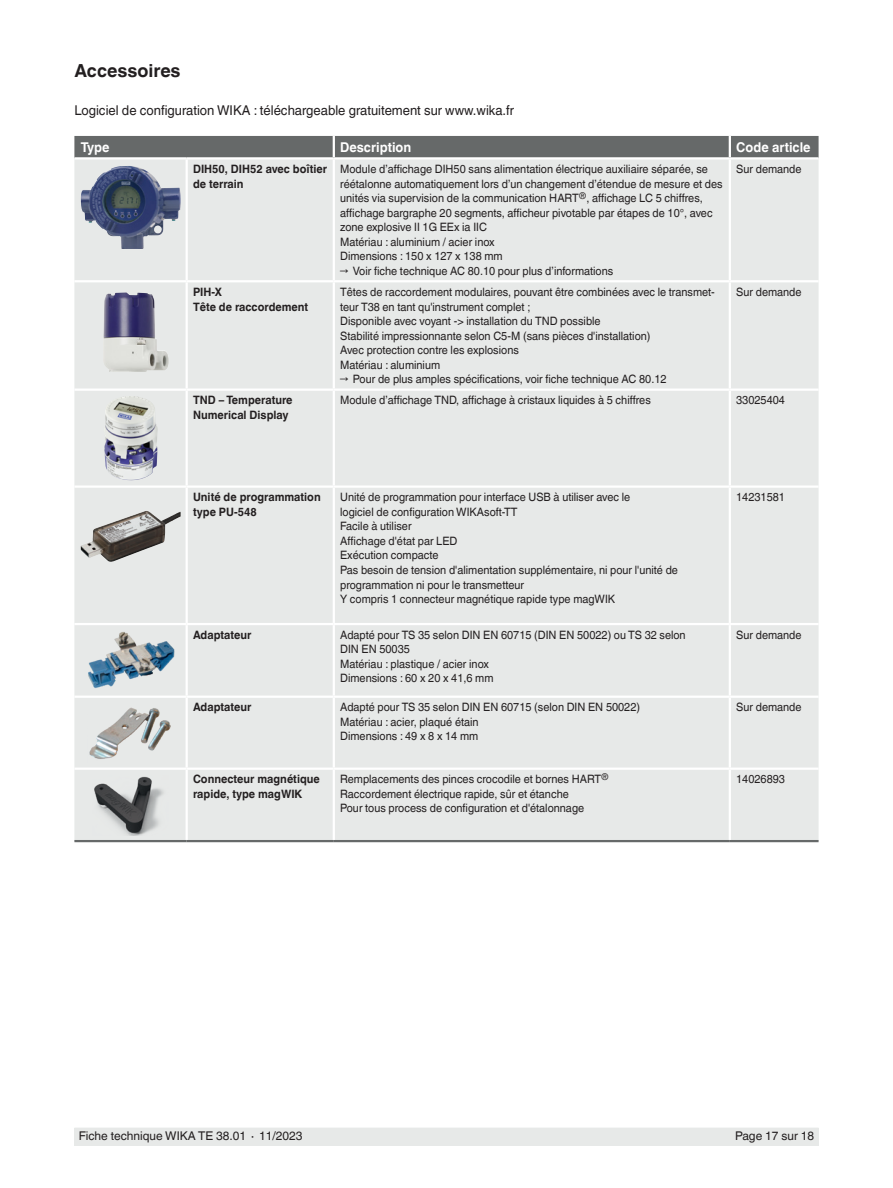
<style>
.page{position:relative;width:893px;height:1188px;background:#fff}
.page>*{position:absolute;margin:0;border:0;box-sizing:border-box;transform-origin:0 0}
.t1{font:700 18px "Helvetica World";color:#231f20}
.t2{font:13.5px "Helvetica World";color:#231f20}
.t3{font:700 13.5px "Helvetica World";color:#fff;scale:.95 1}
.t4{font:12px "Helvetica World";color:#231f20}
.t5{font:11.55px/14.5px "Helvetica World";color:#231f20;scale:.95 1}
.t6{font:700 11.55px/14.5px "Helvetica World";color:#231f20;scale:.95 1}
.t7{font:11.55px "Helvetica World";color:#231f20}
</style>
<div class="page">
<div style="left:74px;top:1128px;width:745px;height:17px;background:#e7e9e8"></div>
<div style="left:74px;top:136px;width:745px;height:21px;background:#666969"></div>
<div style="left:74px;top:160px;width:745px;height:680px;background:#e7e9e8"></div>
<hr style="left:729px;top:136px;width:2px;height:21px;background:#fff">
<hr style="left:333px;top:160px;width:2px;height:120px;background:#fff">
<hr style="left:729px;top:160px;width:2px;height:120px;background:#fff">
<hr style="left:74px;top:280px;width:113px;height:2px;background:#fff">
<hr style="left:187px;top:280px;width:147px;height:2px;background:#fff">
<hr style="left:334px;top:280px;width:396px;height:2px;background:#fff">
<hr style="left:333px;top:282px;width:2px;height:107px;background:#fff">
<hr style="left:730px;top:280px;width:89px;height:2px;background:#fff">
<hr style="left:729px;top:282px;width:2px;height:107px;background:#fff">
<hr style="left:74px;top:389px;width:113px;height:2px;background:#fff">
<hr style="left:187px;top:389px;width:147px;height:2px;background:#fff">
<hr style="left:334px;top:389px;width:396px;height:2px;background:#fff">
<hr style="left:333px;top:391px;width:2px;height:94px;background:#fff">
<hr style="left:730px;top:389px;width:89px;height:2px;background:#fff">
<hr style="left:729px;top:391px;width:2px;height:94px;background:#fff">
<hr style="left:74px;top:485px;width:113px;height:3px;background:#fff">
<hr style="left:187px;top:485px;width:147px;height:3px;background:#fff">
<hr style="left:334px;top:485px;width:396px;height:3px;background:#fff">
<hr style="left:333px;top:488px;width:2px;height:135px;background:#fff">
<hr style="left:730px;top:485px;width:89px;height:3px;background:#fff">
<hr style="left:729px;top:488px;width:2px;height:135px;background:#fff">
<hr style="left:74px;top:623px;width:113px;height:2px;background:#fff">
<hr style="left:187px;top:623px;width:147px;height:2px;background:#fff">
<hr style="left:334px;top:623px;width:396px;height:2px;background:#fff">
<hr style="left:333px;top:625px;width:2px;height:71px;background:#fff">
<hr style="left:730px;top:623px;width:89px;height:2px;background:#fff">
<hr style="left:729px;top:625px;width:2px;height:71px;background:#fff">
<hr style="left:74px;top:696px;width:113px;height:2px;background:#fff">
<hr style="left:187px;top:696px;width:147px;height:2px;background:#fff">
<hr style="left:334px;top:696px;width:396px;height:2px;background:#fff">
<hr style="left:333px;top:698px;width:2px;height:70px;background:#fff">
<hr style="left:730px;top:696px;width:89px;height:2px;background:#fff">
<hr style="left:729px;top:698px;width:2px;height:70px;background:#fff">
<hr style="left:74px;top:768px;width:113px;height:2px;background:#fff">
<hr style="left:187px;top:768px;width:147px;height:2px;background:#fff">
<hr style="left:334px;top:768px;width:396px;height:2px;background:#fff">
<hr style="left:333px;top:770px;width:2px;height:70px;background:#fff">
<hr style="left:730px;top:768px;width:89px;height:2px;background:#fff">
<hr style="left:729px;top:770px;width:2px;height:70px;background:#fff">
<hr style="left:333px;top:136px;width:2px;height:21px;background:#fff">
<hr style="left:186px;top:160px;width:2px;height:120px;background:#fff">
<hr style="left:186px;top:282px;width:2px;height:107px;background:#fff">
<hr style="left:186px;top:391px;width:2px;height:94px;background:#fff">
<hr style="left:186px;top:488px;width:2px;height:135px;background:#fff">
<hr style="left:186px;top:625px;width:2px;height:71px;background:#fff">
<hr style="left:186px;top:698px;width:2px;height:70px;background:#fff">
<hr style="left:186px;top:770px;width:2px;height:70px;background:#fff">
<hr style="left:74px;top:840px;width:113px;height:2px;background:#666969">
<hr style="left:187px;top:840px;width:147px;height:2px;background:#666969">
<hr style="left:334px;top:840px;width:396px;height:2px;background:#666969">
<hr style="left:730px;top:840px;width:89px;height:2px;background:#666969">
<img style="left:96px;top:166px;width:31px;height:15px">
<img style="left:103px;top:292px;width:66px;height:80px">
<img style="left:102px;top:396px;width:56px;height:85px">
<img style="left:81px;top:511px;width:100px;height:51px">
<img style="left:88px;top:631px;width:87px;height:58px">
<img style="left:87px;top:704px;width:87px;height:58px">
<img style="left:93px;top:775px;width:75px;height:60px">
<h1 class="t1" style="left:74px;top:60px;width:108px">Accessoires</h1>
<p class="t2" style="left:74px;top:102px;width:441px">Logiciel de configuration WIKA : téléchargeable gratuitement sur www.wika.fr</p>
<p class="t3" style="left:81px;top:139px;width:32px">Type</p>
<p class="t3" style="left:340px;top:139px;width:76px">Description</p>
<p class="t3" style="left:736px;top:139px;width:80px">Code article</p>
<p class="t6" style="left:193px;top:162px;width:143px">DIH50, DIH52 avec boîtier de terrain</p>
<p class="t5" style="left:340px;top:162px;width:404px">Module d’affichage DIH50 sans alimentation électrique auxiliaire séparée, se réétalonne automatiquement lors d’un changement d’étendue de mesure et des unités via supervision de la communication HART<sup>®</sup>, affichage LC 5 chiffres, affichage bargraphe 20 segments, afficheur pivotable par étapes de 10°, avec zone explosive II 1G EEx ia IIC<br>Matériau : aluminium / acier inox<br>Dimensions : 150 x 127 x 138 mm</p>
<p class="t7" style="left:340px;top:264px;width:275px">→ Voir fiche technique AC 80.10 pour plus d’informations</p>
<p class="t5" style="left:736px;top:162px;width:70px">Sur demande</p>
<p class="t6" style="left:193px;top:285px;width:123px">PIH-X<br>Tête de raccordement</p>
<p class="t5" style="left:340px;top:285px;width:396px">Têtes de raccordement modulaires, pouvant être combinées avec le transmet&shy;teur T38 en tant qu'instrument complet ;<br>Disponible avec voyant -&gt; installation du TND possible<br>Stabilité impressionnante selon C5-M (sans pièces d'installation)<br>Avec protection contre les explosions<br>Matériau : aluminium</p>
<p class="t7" style="left:340px;top:373px;width:328px">→ Pour de plus amples spécifications, voir fiche technique AC 80.12</p>
<p class="t5" style="left:736px;top:285px;width:70px">Sur demande</p>
<p class="t6" style="left:193px;top:393px;width:106px">TND – Temperature<br>Numerical Display</p>
<p class="t5" style="left:340px;top:393px;width:329px">Module d’affichage TND, affichage à cristaux liquides à 5 chiffres</p>
<p class="t5" style="left:736px;top:393px;width:53px">33025404</p>
<p class="t6" style="left:193px;top:490px;width:136px">Unité de programmation type PU-548</p>
<p class="t5" style="left:340px;top:490px;width:357px">Unité de programmation pour interface USB à utiliser avec le<br>logiciel de configuration WIKAsoft-TT<br>Facile à utiliser<br>Affichage d'état par LED<br>Exécution compacte<br>Pas besoin de tension d'alimentation supplémentaire, ni pour l'unité de programmation ni pour le transmetteur<br>Y compris 1 connecteur magnétique rapide type magWIK</p>
<p class="t5" style="left:736px;top:490px;width:53px">14231581</p>
<p class="t6" style="left:193px;top:627px;width:63px">Adaptateur</p>
<p class="t5" style="left:340px;top:627px;width:365px">Adapté pour TS 35 selon DIN EN 60715 (DIN EN 50022) ou TS 32 selon DIN EN 50035<br>Matériau : plastique / acier inox<br>Dimensions : 60 x 20 x 41,6 mm</p>
<p class="t5" style="left:736px;top:627px;width:70px">Sur demande</p>
<p class="t6" style="left:193px;top:700px;width:63px">Adaptateur</p>
<p class="t5" style="left:340px;top:700px;width:317px">Adapté pour TS 35 selon DIN EN 60715 (selon DIN EN 50022)<br>Matériau : acier, plaqué étain<br>Dimensions : 49 x 8 x 14 mm</p>
<p class="t5" style="left:736px;top:700px;width:70px">Sur demande</p>
<p class="t6" style="left:193px;top:772px;width:135px">Connecteur magnétique rapide, type magWIK</p>
<p class="t5" style="left:340px;top:772px;width:284px">Remplacements des pinces crocodile et bornes HART<sup>®<br></sup>Raccordement électrique rapide, sûr et étanche<br>Pour tous process de configuration et d'étalonnage</p>
<p class="t5" style="left:736px;top:772px;width:53px">14026893</p>
<p class="t4" style="left:79px;top:1129px;width:225px">Fiche technique WIKA TE 38.01 ∙ 11/2023</p>
<p class="t4" style="left:735px;top:1129px;width:81px">Page 17 sur 18</p>
</div>
